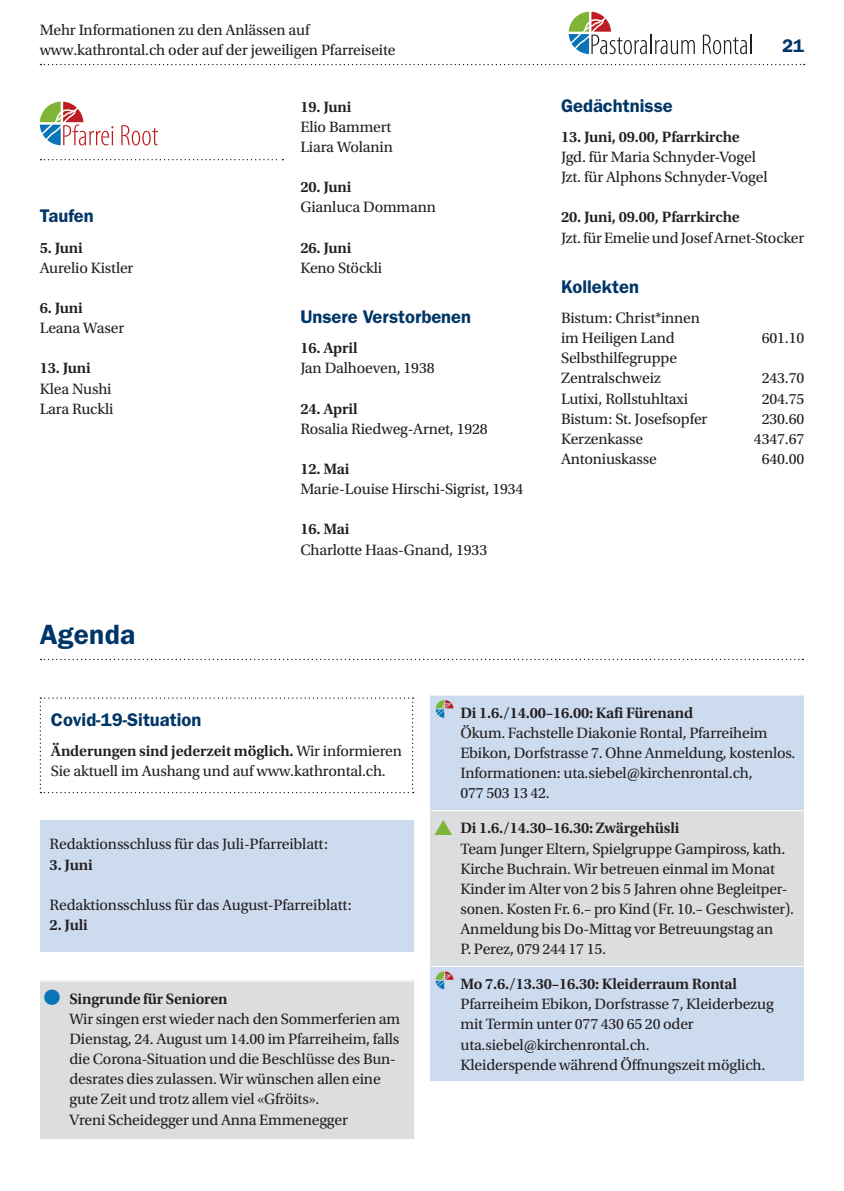
<style>
.page{position:relative;width:844px;height:1191px;background:#fff}
.page>*{position:absolute;margin:0;border:0;box-sizing:border-box;transform-origin:0 0}
.t1{font:600 28px "ITC Franklin Gothic Std";letter-spacing:.01em;color:#003667}
.t2{font:600 18.38px "ITC Franklin Gothic Std";color:#003667}
.t3{font:15.75px/20.1px "Utopia Std";letter-spacing:-.01em;color:#231f20}
.t4{font:600 15.75px "Utopia Std";letter-spacing:-.01em;color:#231f20}
.s1{font-weight:600}
</style>
<div class="page">
<svg style="left:40px;top:64px;width:764px;height:1px"></svg>
<svg style="left:568px;top:12px;width:126px;height:42px"></svg>
<svg style="left:702px;top:34px;width:49px;height:20px"></svg>
<div style="left:40px;top:980px;width:373px;height:158px;background:#dcdddf"></div>
<div style="left:430px;top:697px;width:374px;height:381px;background:#dcdddf"></div>
<hr style="left:40px;top:980px;width:373px;height:1px;background:#fff">
<svg style="left:40px;top:697px;width:373px;height:96px"></svg>
<div style="left:430px;top:695px;width:374px;height:38px;background:#cddbef"></div>
<div style="left:430px;top:716px;width:374px;height:54px;background:#cddbef"></div>
<div style="left:430px;top:757px;width:374px;height:33px;background:#cddbef"></div>
<div style="left:430px;top:777px;width:374px;height:33px;background:#cddbef"></div>
<hr style="left:430px;top:810px;width:374px;height:1px;background:#fff">
<div style="left:430px;top:966px;width:374px;height:38px;background:#cddbef"></div>
<hr style="left:430px;top:966px;width:374px;height:1px;background:#fff">
<div style="left:430px;top:988px;width:374px;height:92px;background:#cddbef"></div>
<svg style="left:435px;top:700px;width:18px;height:18px"></svg>
<svg style="left:435px;top:971px;width:18px;height:18px"></svg>
<svg style="left:40px;top:659px;width:763px;height:1px"></svg>
<div style="left:40px;top:820px;width:373px;height:131px;background:#cddbef"></div>
<svg style="left:40px;top:102px;width:73px;height:43px"></svg>
<svg style="left:121px;top:125px;width:37px;height:20px"></svg>
<svg style="left:40px;top:159px;width:243px;height:1px"></svg>
<p class="t3" style="left:40px;top:20px;width:357px">Mehr Informationen zu den Anlässen auf www.kathrontal.ch oder auf der jeweiligen Pfarreiseite</p>
<p class="t2" style="left:40px;top:205px;width:56px">Taufen</p>
<p class="t4" style="left:40px;top:239px;width:44px">5. Juni</p>
<p class="t3" style="left:40px;top:258px;width:95px">Aurelio Kistler</p>
<p class="t4" style="left:40px;top:299px;width:44px">6. Juni</p>
<p class="t3" style="left:40px;top:318px;width:86px">Leana Waser</p>
<p class="t4" style="left:40px;top:359px;width:53px">13. Juni</p>
<p class="t3" style="left:40px;top:379px;width:75px">Klea Nushi<br>Lara Ruckli</p>
<h1 class="t1" style="left:40px;top:618px;width:97px">Agenda</h1>
<p class="t4" style="left:300px;top:98px;width:53px">19. Juni</p>
<p class="t3" style="left:300px;top:117px;width:94px">Elio Bammert<br>Liara Wolanin</p>
<p class="t4" style="left:300px;top:178px;width:53px">20. Juni</p>
<p class="t3" style="left:300px;top:197px;width:137px">Gianluca Dommann</p>
<p class="t4" style="left:300px;top:239px;width:53px">26. Juni</p>
<p class="t3" style="left:300px;top:258px;width:83px">Keno Stöckli</p>
<p class="t2" style="left:300px;top:306px;width:172px">Unsere Verstorbenen</p>
<p class="t4" style="left:300px;top:339px;width:59px">16. April</p>
<p class="t3" style="left:300px;top:358px;width:136px">Jan Dalhoeven, 1938</p>
<p class="t4" style="left:300px;top:400px;width:59px">24. April</p>
<p class="t3" style="left:300px;top:419px;width:189px">Rosalia Riedweg-Arnet, 1928</p>
<p class="t4" style="left:300px;top:460px;width:51px">12. Mai</p>
<p class="t3" style="left:300px;top:479px;width:224px">Marie-Louise Hirschi-Sigrist, 1934</p>
<p class="t4" style="left:300px;top:520px;width:51px">16. Mai</p>
<p class="t3" style="left:300px;top:540px;width:188px">Charlotte Haas-Gnand, 1933</p>
<p class="t2" style="left:781px;top:35px;width:24px">21</p>
<p class="t2" style="left:561px;top:94px;width:113px">Gedächtnisse</p>
<p class="t4" style="left:561px;top:128px;width:180px">13. Juni, 09.00, Pfarrkirche</p>
<p class="t3" style="left:561px;top:147px;width:208px">Jgd. für Maria Schnyder-Vogel<br>Jzt. für Alphons Schnyder-Vogel</p>
<p class="t4" style="left:561px;top:208px;width:180px">20. Juni, 09.00, Pfarrkirche</p>
<p class="t3" style="left:561px;top:228px;width:245px">Jzt. für Emelie und Josef Arnet-Stocker</p>
<p class="t2" style="left:561px;top:276px;width:79px">Kollekten</p>
<p class="t3" style="left:561px;top:308px;width:140px">Bistum: Christ*innen im Heiligen Land</p>
<p class="t3" style="left:761px;top:328px;width:44px">601.10</p>
<p class="t3" style="left:561px;top:348px;width:117px">Selbsthilfegruppe<br>Zentralschweiz</p>
<p class="t3" style="left:761px;top:368px;width:44px">243.70</p>
<p class="t3" style="left:561px;top:389px;width:129px">Lutixi, Rollstuhltaxi</p>
<p class="t3" style="left:761px;top:389px;width:44px">204.75</p>
<p class="t3" style="left:561px;top:409px;width:148px">Bistum: St. Josefsopfer</p>
<p class="t3" style="left:761px;top:409px;width:44px">230.60</p>
<p class="t3" style="left:561px;top:429px;width:84px">Kerzenkasse</p>
<p class="t3" style="left:753px;top:429px;width:52px">4347.67</p>
<p class="t3" style="left:561px;top:449px;width:97px">Antoniuskasse</p>
<p class="t3" style="left:761px;top:449px;width:44px">640.00</p>
<p class="t2" style="left:51px;top:708px;width:152px">Covid-19-Situation</p>
<p class="t3" style="left:51px;top:741px;width:352px"><span class="s1">Änderungen sind jederzeit möglich.</span> Wir informieren<br>Sie aktuell im Aushang und auf www.kathrontal.ch.</p>
<p class="t3" style="left:50px;top:834px;width:280px">Redaktionsschluss für das Juli-Pfarreiblatt:</p>
<p class="t4" style="left:50px;top:855px;width:44px">3. Juni</p>
<p class="t3" style="left:50px;top:895px;width:304px">Redaktionsschluss für das August-Pfarreiblatt:</p>
<p class="t4" style="left:50px;top:916px;width:40px">2. Juli</p>
<p class="t4" style="left:69px;top:989px;width:160px">Singrunde für Senioren</p>
<p class="t3" style="left:69px;top:1009px;width:332px">Wir singen erst wieder nach den Sommerferien am Dienstag, 24. August um 14.00 im Pfarreiheim, falls die Corona-Situation und die Beschlüsse des Bun&shy;desrates dies zulassen. Wir wünschen allen eine gute Zeit und trotz allem viel «Gfröits».<br>Vreni Scheidegger und Anna Emmenegger</p>
<p class="t4" style="left:460px;top:704px;width:234px">Di 1.6./14.00–16.00: Kafi Fürenand</p>
<p class="t3" style="left:460px;top:723px;width:336px">Ökum. Fachstelle Diakonie Rontal, Pfarreiheim Ebikon, Dorfstrasse 7. Ohne Anmeldung, kostenlos.<br>Informationen: uta.siebel@kirchenrontal.ch,<br>077 503 13 42.</p>
<p class="t4" style="left:460px;top:819px;width:220px">Di 1.6./14.30–16.30: Zwärgehüsli</p>
<p class="t3" style="left:460px;top:838px;width:335px">Team Junger Eltern, Spielgruppe Gampiross, kath.<br>Kirche Buchrain. Wir betreuen einmal im Monat Kinder im Alter von 2 bis 5 Jahren ohne Begleitper&shy;sonen. Kosten Fr. 6.– pro Kind (Fr. 10.– Geschwister).<br>Anmeldung bis Do-Mittag vor Betreuungstag an<br>P. Perez, 079 244 17 15.</p>
<p class="t4" style="left:460px;top:975px;width:278px">Mo 7.6./13.30–16.30: Kleiderraum Rontal</p>
<p class="t3" style="left:460px;top:994px;width:315px">Pfarreiheim Ebikon, Dorfstrasse 7, Kleiderbezug mit Termin unter 077 430 65 20 oder uta.siebel@kirchenrontal.ch.<br>Kleiderspende während Öffnungszeit möglich.</p>
</div>
